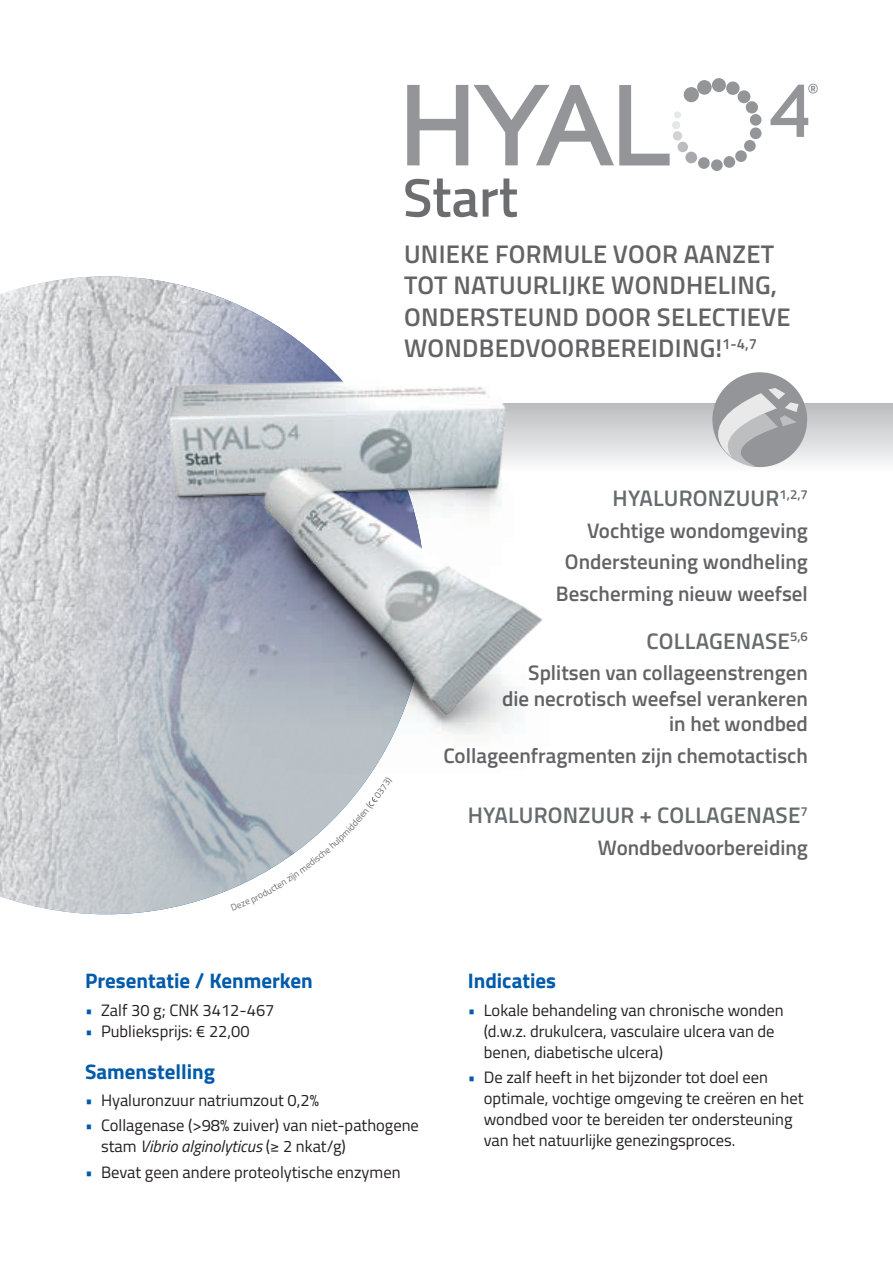
<style>
.page{position:relative;width:893px;height:1263px;background:#fff}
.page>*{position:absolute;margin:0;border:0;box-sizing:border-box;transform-origin:0 0}
.t1{font:600 25.5px/31.5px "Titillium Web";letter-spacing:.01em;color:#636366}
.t2{font:600 22.5px "Titillium Web";letter-spacing:.01em;color:#666b6e}
.t3{font:600 21px/25.5px "Titillium Web";color:#636366;text-align:right}
.TEKST{font:700 21px "Titillium Web";color:#015aaa}
.TEKST-2{font:16.5px/21px "Titillium Web";color:#231f20}
.s1{color:#015aaa}
.s2{font-style:italic}
</style>
<div class="page">
<svg style="left:574px;top:404px;width:319px;height:64px"></svg>
<div style="left:712px;top:372px;width:95px;height:95px;background:#939598;border-radius:50%"></div>
<svg style="left:718px;top:388px;width:81px;height:78px"></svg>
<svg style="left:405px;top:178px;width:112px;height:39px"></svg>
<svg style="left:407px;top:85px;width:263px;height:80px"></svg>
<div style="left:684px;top:87px;width:15px;height:15px;background:#939598;border-radius:50%"></div>
<div style="left:697px;top:80px;width:15px;height:15px;background:#939598;border-radius:50%"></div>
<div style="left:712px;top:78px;width:14px;height:14px;background:#939598;border-radius:50%"></div>
<div style="left:726px;top:81px;width:14px;height:14px;background:#939598;border-radius:50%"></div>
<div style="left:738px;top:90px;width:12px;height:13px;background:#939598;border-radius:50%"></div>
<div style="left:746px;top:101px;width:12px;height:12px;background:#939598;border-radius:50%"></div>
<div style="left:750px;top:114px;width:11px;height:12px;background:#939598;border-radius:50%"></div>
<div style="left:750px;top:127px;width:11px;height:12px;background:#939598;border-radius:50%"></div>
<div style="left:744px;top:140px;width:12px;height:12px;background:#939598;border-radius:50%"></div>
<div style="left:735px;top:150px;width:12px;height:12px;background:#939598;border-radius:50%"></div>
<div style="left:723px;top:156px;width:12px;height:12px;background:#939598;border-radius:50%"></div>
<div style="left:711px;top:159px;width:12px;height:12px;background:#939598;border-radius:50%"></div>
<div style="left:698px;top:157px;width:12px;height:12px;background:#939598;border-radius:50%"></div>
<div style="left:685px;top:152px;width:12px;height:11px;background:#a8a9ad;border-radius:50%"></div>
<div style="left:677px;top:142px;width:11px;height:10px;background:#bcbdc0;border-radius:50%"></div>
<div style="left:673px;top:131px;width:9px;height:10px;background:#d1d2d4;border-radius:50%"></div>
<div style="left:672px;top:121px;width:8px;height:8px;background:#e6e7e9;border-radius:50%"></div>
<div style="left:674px;top:111px;width:7px;height:7px;background:#e6e7e9;border-radius:50%"></div>
<svg style="left:770px;top:84px;width:48px;height:53px"></svg>
<img style="left:0;top:276px;width:371px;height:638px">
<img style="left:118px;top:758px;width:263px;height:15px">
<img style="left:118px;top:352px;width:456px;height:406px">
<svg style="left:231px;top:776px;width:147px;height:135px"></svg>
<p class="t1" style="left:404px;top:237px;width:388px">UNIEKE FORMULE VOOR AANZET<br>TOT NATUURLIJKE WONDHELING,<br>ONDERSTEUND DOOR SELECTIEVE<br>WONDBEDVOORBEREIDING!<sup>1-4,7</sup></p>
<p class="t2" style="left:613px;top:481px;width:197px">HYALURONZUUR<sup>1,2,7</sup></p>
<p class="t3" style="left:587px;top:516px;width:222px">Vochtige wondomgeving</p>
<p class="t3" style="left:565px;top:548px;width:244px">Ondersteuning wondheling</p>
<p class="t3" style="left:556px;top:579px;width:254px">Bescherming nieuw weefsel</p>
<p class="t2" style="left:647px;top:624px;width:163px">COLLAGENASE<sup>5,6</sup></p>
<p class="t3" style="left:502px;top:659px;width:307px">Splitsen van collageenstrengen die necrotisch weefsel verankeren in het wondbed</p>
<p class="t3" style="left:443px;top:741px;width:366px">Collageenfragmenten zijn chemotactisch</p>
<p class="t2" style="left:468px;top:798px;width:342px">HYALURONZUUR + COLLAGENASE<sup>7</sup></p>
<p class="t3" style="left:598px;top:834px;width:211px">Wondbedvoorbereiding</p>
<p class="TEKST" style="left:85px;top:965px;width:229px">Presentatie / Kenmerken</p>
<p class="TEKST-2" style="left:85px;top:999px;width:191px"><span class="s1">•</span> Zalf 30 g; CNK 3412-467</p>
<p class="TEKST-2" style="left:85px;top:1020px;width:166px"><span class="s1">•</span> Publieksprijs: € 22,00</p>
<p class="TEKST" style="left:85px;top:1055px;width:131px">Samenstelling</p>
<p class="TEKST-2" style="left:85px;top:1089px;width:235px"><span class="s1">•</span> Hyaluronzuur natriumzout 0,2%</p>
<p class="TEKST-2" style="left:101px;top:1114px;width:319px;text-indent:-16px"><span class="s1">•</span> Collagenase (&gt;98% zuiver) van niet-pathogene stam <span class="s2">Vibrio alginolyticus</span> (≥ 2 nkat/g)</p>
<p class="TEKST-2" style="left:85px;top:1160px;width:317px"><span class="s1">•</span> Bevat geen andere proteolytische enzymen</p>
<p class="TEKST" style="left:468px;top:965px;width:90px">Indicaties</p>
<p class="TEKST-2" style="left:484px;top:999px;width:301px;text-indent:-16px"><span class="s1">•</span> Lokale behandeling van chronische wonden (d.w.z. drukulcera, vasculaire ulcera van de benen, diabetische ulcera)</p>
<p class="TEKST-2" style="left:484px;top:1066px;width:321px;text-indent:-16px"><span class="s1">•</span> De zalf heeft in het bijzonder tot doel een optimale, vochtige omgeving te creëren en het wondbed voor te bereiden ter ondersteuning van het natuurlijke genezingsproces.</p>
</div>
